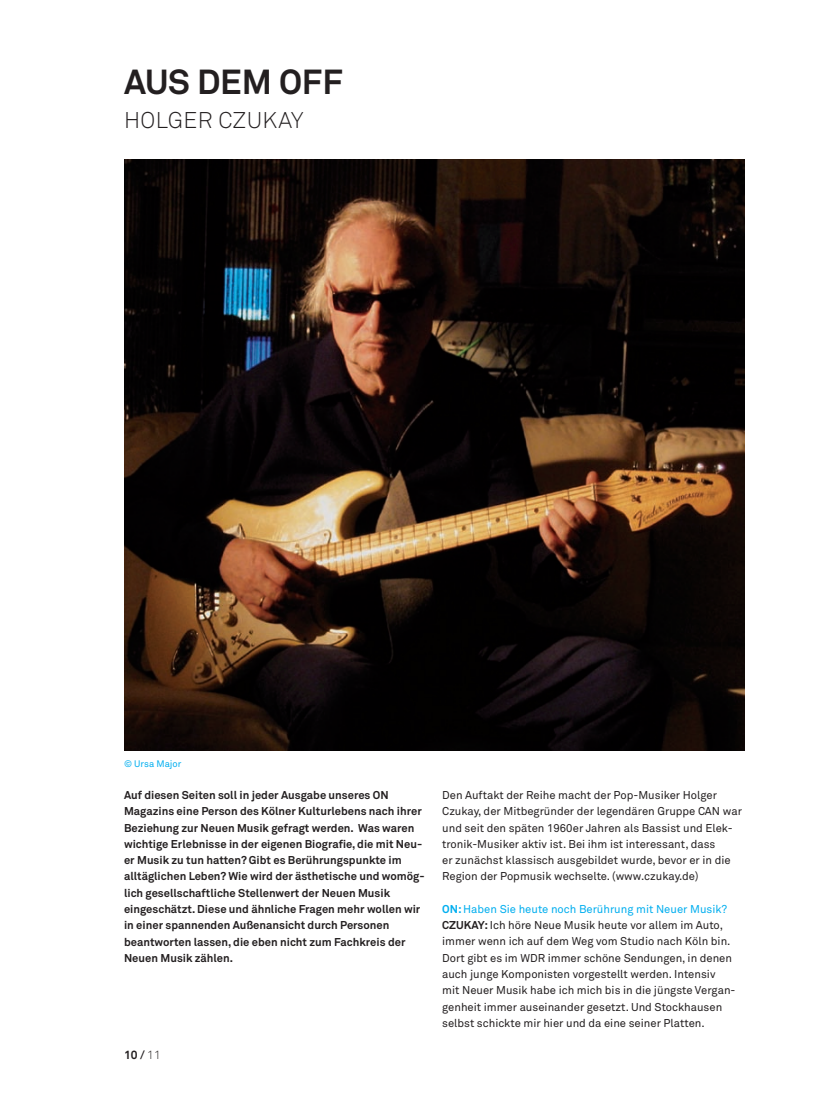
<style>
.page{position:relative;width:833px;height:1117px;background:#fff}
.page>*{position:absolute;margin:0;border:0;box-sizing:border-box;transform-origin:0 0}
.t1{font:700 34.38px "Akkurat";letter-spacing:-.01em;color:#231f20}
.t2{font:300 22.5px "Akkurat";letter-spacing:.02em;color:#231f20}
.t3{font:700 11.88px "Akkurat";color:#231f20}
.t4{font:11.25px/16.2px "Akkurat";color:#231f20}
.t5{font:700 11.25px/16.2px "Akkurat";color:#231f20}
.t6{font:11.25px/16.2px "Akkurat";color:#00aeef}
.t7{font:9.38px "Akkurat";color:#00aeef}
.s1{font-weight:700}
.s2{font-weight:700;color:#231f20}
.s3{font-weight:300}
</style>
<div class="page">
<img style="left:124px;top:159px;width:620px;height:591px">
<h1 class="t1" style="left:124px;top:60px;width:220px">AUS DEM OFF</h1>
<h2 class="t2" style="left:124px;top:106px;width:181px">HOLGER CZUKAY</h2>
<p class="t7" style="left:124px;top:757px;width:59px">© Ursa Major</p>
<p class="t5" style="left:124px;top:787px;width:302px">Auf diesen Seiten soll in jeder Ausgabe unseres ON Magazins eine Person des Kölner Kulturlebens nach ihrer Beziehung zur Neuen Musik gefragt werden. Was waren wichtige Erlebnisse in der eigenen Biografie, die mit Neu&shy;er Musik zu tun hatten? Gibt es Berührungspunkte im alltäglichen Leben? Wie wird der ästhetische und womög&shy;lich gesellschaftliche Stellenwert der Neuen Musik eingeschätzt. Diese und ähnliche Fragen mehr wollen wir in einer spannenden Außenansicht durch Personen beantworten lassen, die eben nicht zum Fachkreis der Neuen Musik zählen.</p>
<p class="t4" style="left:442px;top:787px;width:301px">Den Auftakt der Reihe macht der Pop-Musiker Holger Czukay, der Mitbegründer der legendären Gruppe CAN war und seit den späten 1960er Jahren als Bassist und Elek&shy;tronik-Musiker aktiv ist. Bei ihm ist interessant, dass<br>er zunächst klassisch ausgebildet wurde, bevor er in die Region der Popmusik wechselte. (www.czukay.de)</p>
<p class="t6" style="left:442px;top:901px;width:287px"><span class="s1">ON:</span> Haben Sie heute noch Berührung mit Neuer Musik?<br><span class="s2">Czuka</span></p>
<p class="t4" style="left:442px;top:917px;width:295px;text-indent:36px"><span class="s1">y:</span> Ich höre Neue Musik heute vor allem im Auto, immer wenn ich auf dem Weg vom Studio nach Köln bin.<br>Dort gibt es im WDR immer schöne Sendungen, in denen auch junge Komponisten vorgestellt werden. Intensiv mit Neuer Musik habe ich mich bis in die jüngste Vergan&shy;genheit immer auseinander gesetzt. Und Stockhausen selbst schickte mir hier und da eine seiner Platten.</p>
<p class="t3" style="left:124px;top:1047px;width:38px">10 / <span class="s3">11</span></p>
</div>
